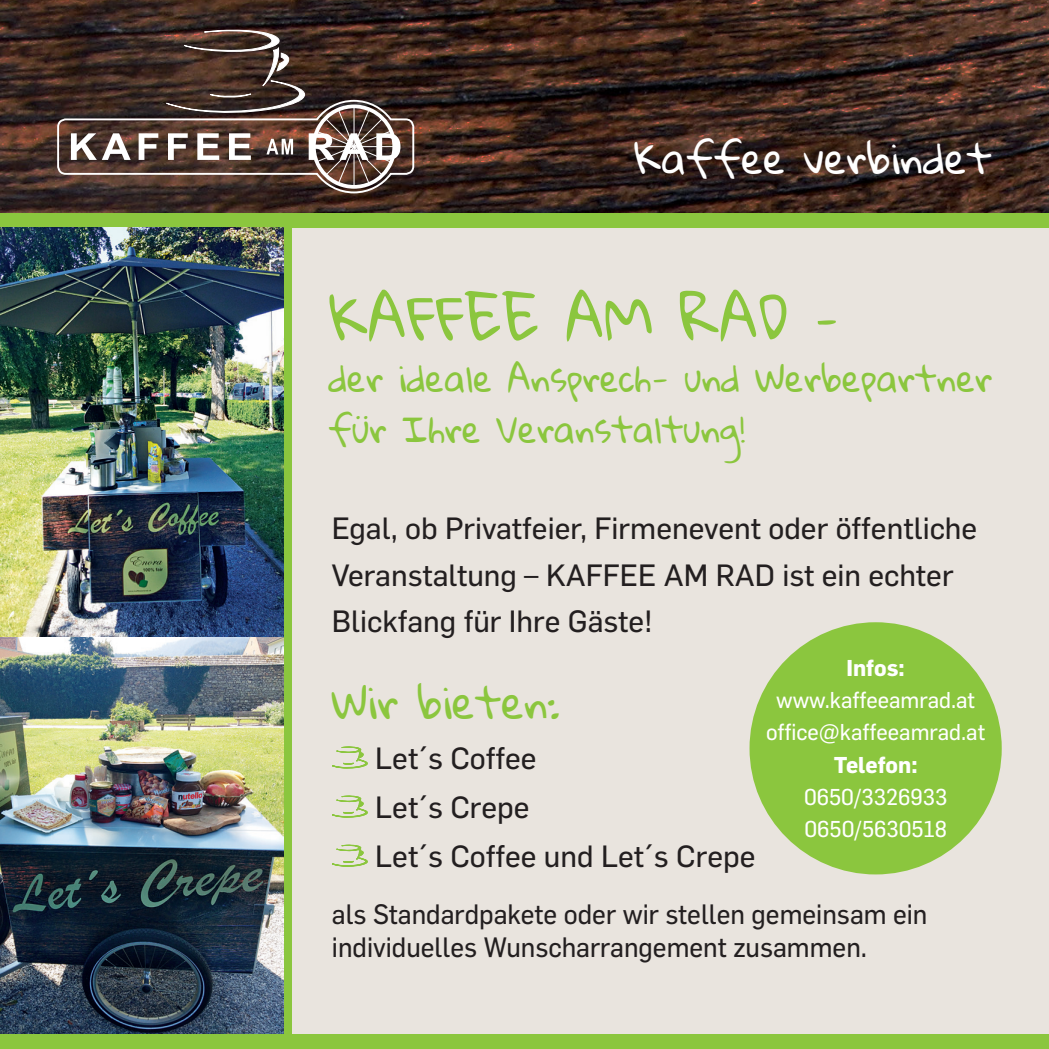
<style>
.page{position:relative;width:1049px;height:1049px;background:#e9e4de}
.page>*{position:absolute;margin:0;border:0;box-sizing:border-box;transform-origin:0 0}
.t1{font:57.75px "Gloria Hallelujah";color:#8bc63e}
.t2{font:42.75px "Gloria Hallelujah";color:#8bc63e}
.t3{font:40.25px "Gloria Hallelujah";color:#fff}
.t4{font:35.25px/51.2px "Gloria Hallelujah";color:#8bc63e}
.t5{font:30.25px/46.5px "Flama Basic";color:#231f20}
.t6{font:27.5px/33px "Flama Basic";color:#231f20;scale:.96 1}
.t7{font:22.5px "Flama Basic";color:#fff}
.t8{font:700 22.5px "Flama";color:#fff}
</style>
<div class="page">
<img style="left:0;top:0;width:1049px;height:214px">
<svg style="left:57px;top:29px;width:358px;height:165px;background:#59463f"></svg>
<div style="left:0;top:214px;width:1049px;height:14px;background:#8bc63e"></div>
<svg style="left:332px;top:746px;width:36px;height:23px"></svg>
<svg style="left:332px;top:795px;width:36px;height:23px"></svg>
<svg style="left:332px;top:844px;width:36px;height:23px"></svg>
<img style="left:0;top:228px;width:284px;height:807px">
<div style="left:749px;top:622px;width:253px;height:252px;background:#8bc63e;border-radius:50%"></div>
<div style="left:284px;top:228px;width:7px;height:821px;background:#8bc63e"></div>
<div style="left:0;top:1035px;width:1049px;height:14px;background:#8bc63e"></div>
<p class="t3" style="left:634px;top:136px;width:360px">Kaffee verbindet</p>
<p class="t1" style="left:328px;top:287px;width:510px">KAFFEE AM RAD –</p>
<p class="t4" style="left:328px;top:354px;width:665px">der ideale Ansprech- und Werbepartner für Ihre Veranstaltung!</p>
<p class="t5" style="left:332px;top:503px;width:647px">Egal, ob Privatfeier, Firmenevent oder öffentliche<br>Veranstaltung – KAFFEE AM RAD ist ein echter<br>Blickfang für Ihre Gäste!</p>
<p class="t8" style="left:846px;top:651px;width:60px">Infos:</p>
<p class="t7" style="left:776px;top:684px;width:200px">www.kaffeeamrad.at</p>
<p class="t7" style="left:766px;top:717px;width:221px">office@kaffeeamrad.at</p>
<p class="t8" style="left:834px;top:748px;width:85px">Telefon:</p>
<p class="t7" style="left:804px;top:781px;width:145px">0650/3326933</p>
<p class="t7" style="left:804px;top:813px;width:144px">0650/5630518</p>
<p class="t2" style="left:332px;top:680px;width:229px">Wir bieten:</p>
<p class="t5" style="left:375px;top:731px;width:382px;line-height:49px">Let´s Coffee<br>Let´s Crepe<br>Let´s Coffee und Let´s Crepe</p>
<p class="t6" style="left:332px;top:896px;width:622px">als Standardpakete oder wir stellen gemeinsam ein individuelles Wunscharrangement zusammen.</p>
</div>
